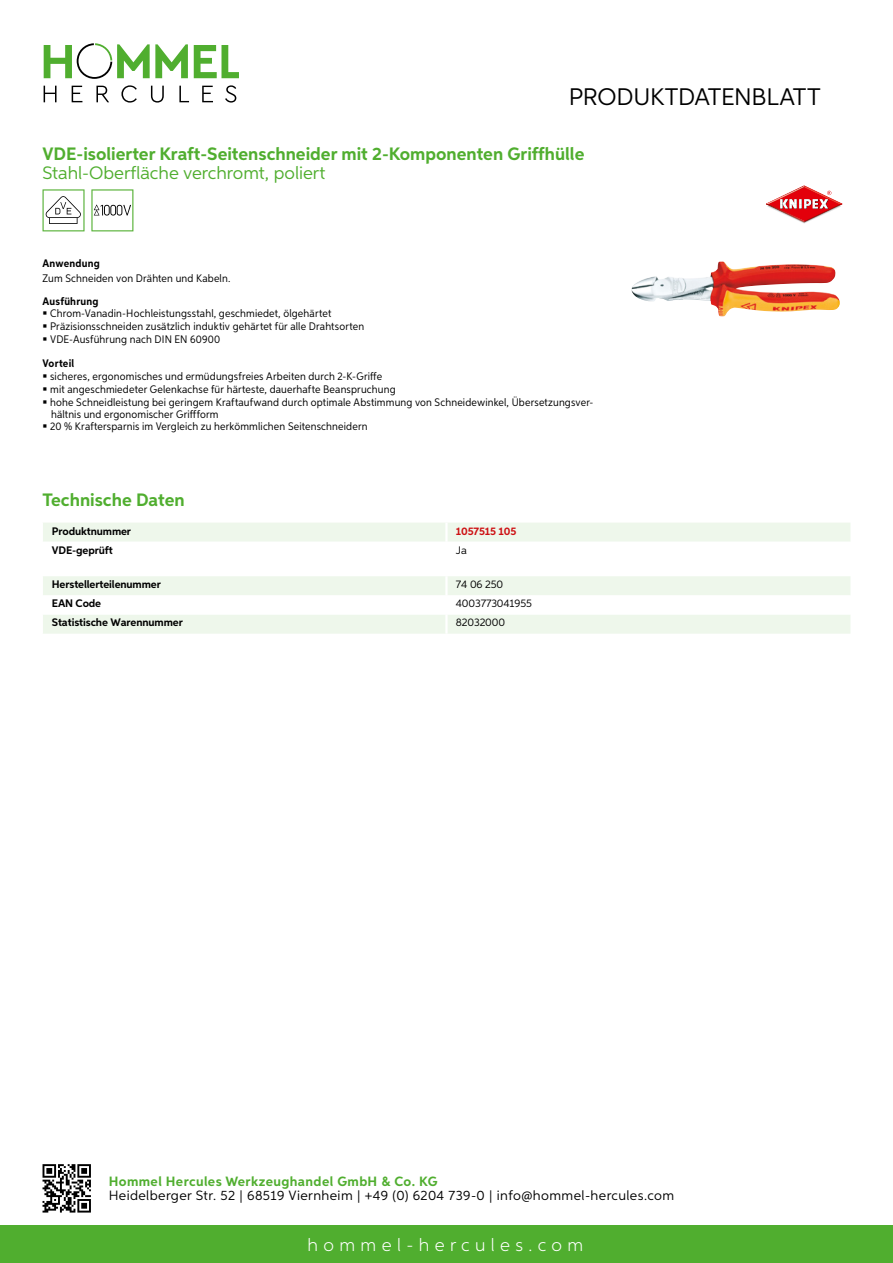
<style>
.page{position:relative;width:893px;height:1263px;background:#fff}
.page>*{position:absolute;margin:0;border:0;box-sizing:border-box;transform-origin:0 0}
.t1{font:24px "Aspira";letter-spacing:-.01em;color:#000}
.t2{font:700 18px "Aspira";color:#50ae2f}
.t3{font:18px "Aspira";color:#50ae2f}
.t4{font:300 18px "Aspira";letter-spacing:.3em;color:#fff}
.t5{font:13.5px "Aspira";letter-spacing:.03em;color:#000}
.t6{font:700 13.5px "Aspira";letter-spacing:.03em;color:#50ae2f}
.t7{font:10.95px/12.6px "Aspira Nar";letter-spacing:.015em;color:#000}
.t8{font:700 10.95px "Aspira";letter-spacing:-.01em;color:#000}
.t9{font:10.95px "Aspira";letter-spacing:-.01em;color:#000}
.t10{font:700 10.95px "Aspira Nar";letter-spacing:.02em;color:#000}
.t11{font:700 10.95px "Aspira";letter-spacing:-.01em;color:#cd1013}
</style>
<div class="page">
<div style="left:0;top:1226px;width:893px;height:37px;background:#50ae2f"></div>
<svg style="left:43px;top:1164px;width:48px;height:48px"></svg>
<svg style="left:194px;top:45px;width:45px;height:33px"></svg>
<svg style="left:44px;top:43px;width:144px;height:36px"></svg>
<svg style="left:44px;top:86px;width:13px;height:16px"></svg>
<svg style="left:72px;top:86px;width:10px;height:16px"></svg>
<svg style="left:96px;top:86px;width:13px;height:16px"></svg>
<svg style="left:121px;top:85px;width:16px;height:18px"></svg>
<svg style="left:151px;top:86px;width:13px;height:17px"></svg>
<svg style="left:179px;top:86px;width:10px;height:16px"></svg>
<svg style="left:202px;top:86px;width:11px;height:16px"></svg>
<svg style="left:225px;top:85px;width:11px;height:18px"></svg>
<div style="left:43px;top:523px;width:807px;height:19px;background:#eef7eb"></div>
<svg style="left:43px;top:576px;width:807px;height:58px"></svg>
<hr style="left:445px;top:614px;width:3px;height:20px;background:#fff">
<svg style="left:43px;top:189px;width:42px;height:42px"></svg>
<svg style="left:91px;top:189px;width:42px;height:42px"></svg>
<img style="left:631px;top:261px;width:209px;height:55px">
<svg style="left:766px;top:186px;width:76px;height:38px"></svg>
<h1 class="t1" style="left:569px;top:82px;width:253px">Produktdatenblatt</h1>
<h2 class="t2" style="left:43px;top:142px;width:543px">VDE-isolierter Kraft-Seitenschneider mit 2-Komponenten Griffhülle</h2>
<h2 class="t3" style="left:43px;top:162px;width:284px">Stahl-Oberfläche verchromt, poliert</h2>
<p class="t10" style="left:43px;top:257px;width:59px">Anwendung</p>
<p class="t7" style="left:43px;top:272px;width:189px">Zum Schneiden von Drähten und Kabeln.</p>
<p class="t10" style="left:43px;top:294px;width:58px">Ausführung</p>
<p class="t7" style="left:50px;top:307px;width:315px">Chrom-Vanadin-Hochleistungsstahl, geschmiedet, ölgehärtet<br>Präzisionsschneiden zusätzlich induktiv gehärtet für alle Drahtsorten<br>VDE-Ausführung nach DIN EN 60900</p>
<p class="t10" style="left:43px;top:357px;width:33px">Vorteil</p>
<p class="t7" style="left:50px;top:370px;width:545px">sicheres, ergonomisches und ermüdungsfreies Arbeiten durch 2-K-Griffe<br>mit angeschmiedeter Gelenkachse für härteste, dauerhafte Beanspruchung<br>hohe Schneidleistung bei geringem Kraftaufwand durch optimale Abstimmung von Schneidewinkel, Übersetzungsver&shy;hältnis und ergonomischer Griffform<br>20 % Kraftersparnis im Vergleich zu herkömmlichen Seitenschneidern</p>
<h2 class="t2" style="left:43px;top:488px;width:144px">Technische Daten</h2>
<p class="t8" style="left:52px;top:524px;width:81px">Produktnummer</p>
<p class="t11" style="left:456px;top:524px;width:62px">1057515 105</p>
<p class="t8" style="left:52px;top:543px;width:63px">VDE-geprüft</p>
<p class="t9" style="left:456px;top:543px;width:13px">Ja</p>
<p class="t8" style="left:52px;top:578px;width:111px">Herstellerteilenummer</p>
<p class="t9" style="left:456px;top:578px;width:49px">74 06 250</p>
<p class="t8" style="left:52px;top:597px;width:51px">EAN Code</p>
<p class="t9" style="left:456px;top:597px;width:78px">4003773041955</p>
<p class="t8" style="left:52px;top:616px;width:132px">Statistische Warennummer</p>
<p class="t9" style="left:456px;top:616px;width:51px">82032000</p>
<p class="t6" style="left:109px;top:1172px;width:330px">Hommel Hercules Werkzeughandel GmbH &amp; Co. KG</p>
<p class="t5" style="left:109px;top:1187px;width:567px">Heidelberger Str. 52 | 68519 Viernheim | +49 (0) 6204 739-0 | info@hommel-hercules.com</p>
<h2 class="t4" style="left:307px;top:1234px;width:277px">hommel-hercules.com</h2>
</div>
